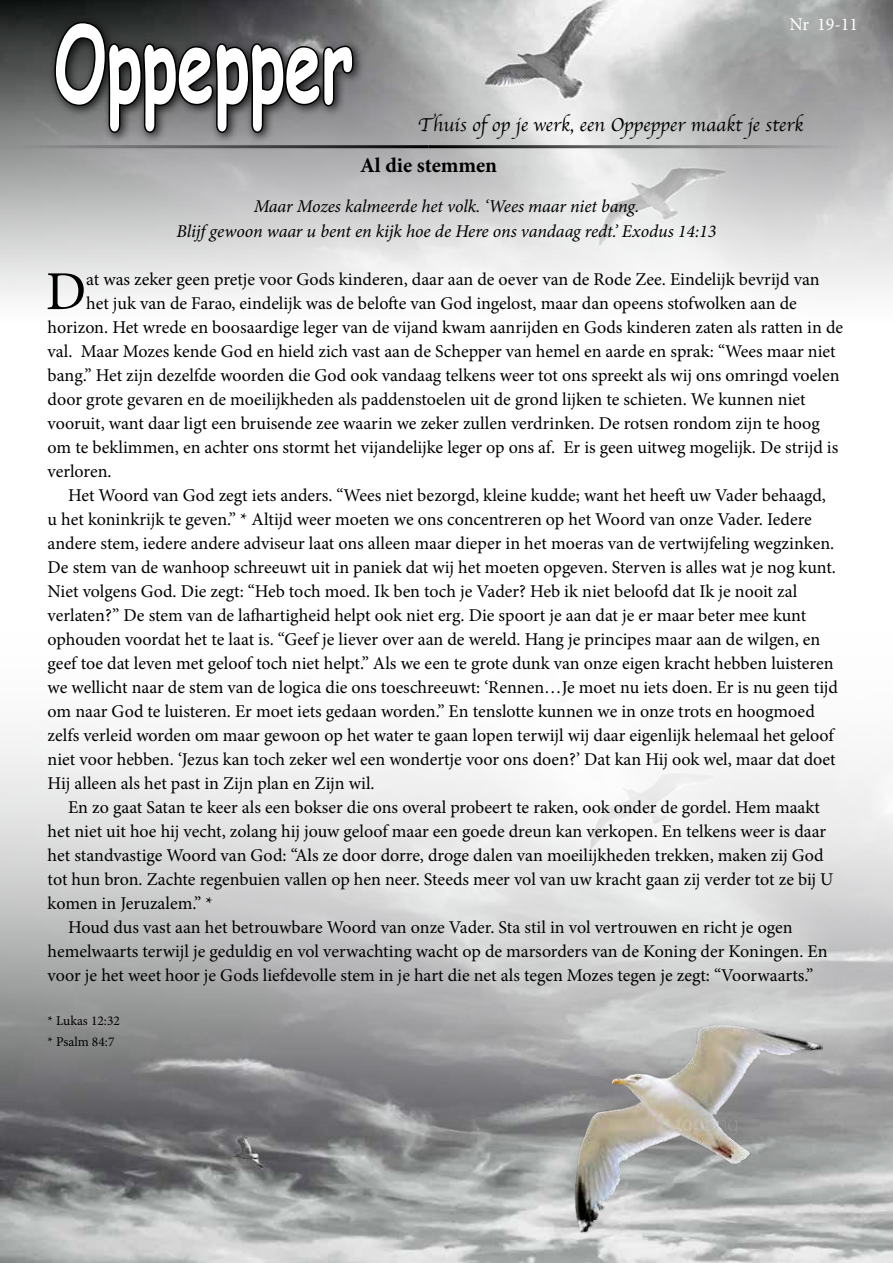
<style>
.page{position:relative;width:893px;height:1263px;background:#fff}
.page>*{position:absolute;margin:0;border:0;box-sizing:border-box;transform-origin:0 0}
.t1{font:700 105.6px "Comic Sans MS";color:#fff;scale:.62 1}
.t2{font:54.9px "Minion Pro";color:#000}
.t3{font:700 21px "Minion Pro";color:#000}
.t4{font:19.5px "Apple Chancery";color:#000}
.t5{font:18px "Minion Pro";color:#000}
.t6{font:italic 18px/25.5px "Minion Pro";letter-spacing:-.005em;color:#000;text-align:center}
.t7{font:18px "Minion Pro";color:#fff}
.t8{font:13.5px/21.8px "Minion Pro";color:#000}
</style>
<div class="page">
<img style="left:0;top:736px;width:893px;height:527px">
<img style="left:0;top:0;width:893px;height:298px">
<div style="left:48px;top:16px;width:317px;height:129px;background:#000;opacity:.82"></div>
<svg style="left:53px;top:0;width:302px;height:135px;background:#3d3d3e"></svg>
<hr style="left:429px;top:145px;width:410px;height:3px;background:#000">
<hr style="left:18px;top:145px;width:411px;height:3px;background:#000">
<img style="left:574px;top:1025px;width:248px;height:208px">
<h1 class="t1" style="left:54px;top:-15px;width:484px">Oppepper</h1>
<p class="t7" style="left:789px;top:13px;width:70px">Nr 19-11</p>
<p class="t4" style="left:418px;top:109px;width:387px">Thuis of op je werk, een Oppepper maakt je sterk</p>
<p class="t3" style="left:360px;top:151px;width:139px">Al die stemmen</p>
<p class="t6" style="left:177px;top:193px;width:541px">Maar Mozes kalmeerde het volk. ‘Wees maar niet bang.<br>Blijf gewoon waar u bent en kijk hoe de Here ons vandaag redt.’ Exodus 14:13</p>
<h2 class="t2" style="left:46px;top:255px;width:42px">D</h2>
<p class="t5" style="left:86px;top:267px;width:735px">at was zeker geen pretje voor Gods kinderen, daar aan de oever van de Rode Zee. Eindelijk bevrijd van</p>
<p class="t5" style="left:86px;top:291px;width:712px">het juk van de Farao, eindelijk was de belofte van God ingelost, maar dan opeens stofwolken aan de</p>
<p class="t5" style="left:48px;top:315px;width:797px">horizon. Het wrede en boosaardige leger van de vijand kwam aanrijden en Gods kinderen zaten als ratten in de</p>
<p class="t5" style="left:48px;top:339px;width:790px">val. Maar Mozes kende God en hield zich vast aan de Schepper van hemel en aarde en sprak: “Wees maar niet</p>
<p class="t5" style="left:48px;top:363px;width:793px">bang.” Het zijn dezelfde woorden die God ook vandaag telkens weer tot ons spreekt als wij ons omringd voelen</p>
<p class="t5" style="left:48px;top:387px;width:759px">door grote gevaren en de moeilijkheden als paddenstoelen uit de grond lijken te schieten. We kunnen niet</p>
<p class="t5" style="left:48px;top:411px;width:774px">vooruit, want daar ligt een bruisende zee waarin we zeker zullen verdrinken. De rotsen rondom zijn te hoog</p>
<p class="t5" style="left:48px;top:435px;width:792px">om te beklimmen, en achter ons stormt het vijandelijke leger op ons af. Er is geen uitweg mogelijk. De strijd is</p>
<p class="t5" style="left:48px;top:459px;width:66px">verloren.</p>
<p class="t5" style="left:68px;top:483px;width:759px">Het Woord van God zegt iets anders. “Wees niet bezorgd, kleine kudde; want het heeft uw Vader behaagd,</p>
<p class="t5" style="left:48px;top:507px;width:766px">u het koninkrijk te geven.” * Altijd weer moeten we ons concentreren op het Woord van onze Vader. Iedere</p>
<p class="t5" style="left:48px;top:531px;width:788px">andere stem, iedere andere adviseur laat ons alleen maar dieper in het moeras van de vertwijfeling wegzinken.</p>
<p class="t5" style="left:48px;top:555px;width:790px">De stem van de wanhoop schreeuwt uit in paniek dat wij het moeten opgeven. Sterven is alles wat je nog kunt.</p>
<p class="t5" style="left:48px;top:579px;width:751px">Niet volgens God. Die zegt: “Heb toch moed. Ik ben toch je Vader? Heb ik niet beloofd dat Ik je nooit zal</p>
<p class="t5" style="left:48px;top:603px;width:760px">verlaten?” De stem van de lafhartigheid helpt ook niet erg. Die spoort je aan dat je er maar beter mee kunt</p>
<p class="t5" style="left:48px;top:627px;width:774px">ophouden voordat het te laat is. “Geef je liever over aan de wereld. Hang je principes maar aan de wilgen, en</p>
<p class="t5" style="left:48px;top:651px;width:787px">geef toe dat leven met geloof toch niet helpt.” Als we een te grote dunk van onze eigen kracht hebben luisteren</p>
<p class="t5" style="left:48px;top:675px;width:792px">we wellicht naar de stem van de logica die ons toeschreeuwt: ‘Rennen…Je moet nu iets doen. Er is nu geen tijd</p>
<p class="t5" style="left:48px;top:699px;width:769px">om naar God te luisteren. Er moet iets gedaan worden.” En tenslotte kunnen we in onze trots en hoogmoed</p>
<p class="t5" style="left:48px;top:723px;width:788px">zelfs verleid worden om maar gewoon op het water te gaan lopen terwijl wij daar eigenlijk helemaal het geloof</p>
<p class="t5" style="left:48px;top:747px;width:790px">niet voor hebben. ‘Jezus kan toch zeker wel een wondertje voor ons doen?’ Dat kan Hij ook wel, maar dat doet</p>
<p class="t5" style="left:48px;top:771px;width:328px">Hij alleen als het past in Zijn plan en Zijn wil.</p>
<p class="t5" style="left:68px;top:795px;width:753px">En zo gaat Satan te keer als een bokser die ons overal probeert te raken, ook onder de gordel. Hem maakt</p>
<p class="t5" style="left:48px;top:819px;width:780px">het niet uit hoe hij vecht, zolang hij jouw geloof maar een goede dreun kan verkopen. En telkens weer is daar</p>
<p class="t5" style="left:48px;top:843px;width:777px">het standvastige Woord van God: “Als ze door dorre, droge dalen van moeilijkheden trekken, maken zij God</p>
<p class="t5" style="left:48px;top:867px;width:787px">tot hun bron. Zachte regenbuien vallen op hen neer. Steeds meer vol van uw kracht gaan zij verder tot ze bij U</p>
<p class="t5" style="left:48px;top:891px;width:167px">komen in Jeruzalem.” *</p>
<p class="t5" style="left:68px;top:915px;width:726px">Houd dus vast aan het betrouwbare Woord van onze Vader. Sta stil in vol vertrouwen en richt je ogen</p>
<p class="t5" style="left:48px;top:939px;width:781px">hemelwaarts terwijl je geduldig en vol verwachting wacht op de marsorders van de Koning der Koningen. En</p>
<p class="t5" style="left:48px;top:963px;width:767px">voor je het weet hoor je Gods liefdevolle stem in je hart die net als tegen Mozes tegen je zegt: “Voorwaarts.”</p>
<p class="t8" style="left:48px;top:1009px;width:74px">* Lukas 12:32 * Psalm 84:7</p>
</div>
